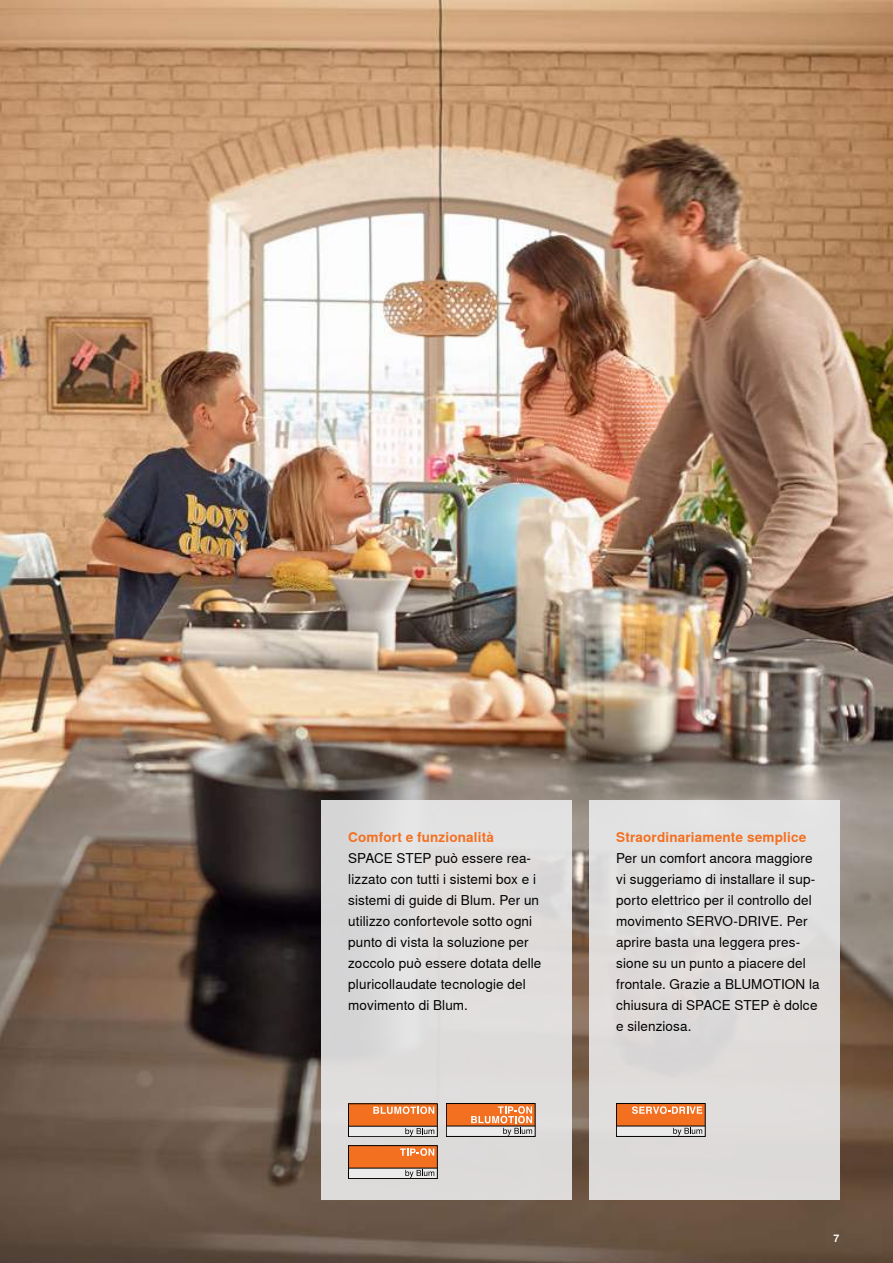
<style>
.page{position:relative;width:893px;height:1263px;background:#fff}
.page>*{position:absolute;margin:0;border:0;box-sizing:border-box;transform-origin:0 0}
.t1{font:13.5px/21px "Nimbus Sans Global";letter-spacing:.01em;color:#000}
.t2{font:700 13.5px "Nimbus Sans Global";letter-spacing:.01em;color:#f37021}
.t3{font:700 10.5px "Nimbus Sans Global";color:#fff}
</style>
<div class="page">
<img style="left:0;top:0;width:893px;height:1263px">
<div style="left:589px;top:800px;width:250px;height:400px;background:#dfdcdb"></div>
<div style="left:321px;top:800px;width:250px;height:400px;background:#dfdcdb"></div>
<div style="left:348px;top:1126px;width:89px;height:10px;background:#ebebec"></div>
<div style="left:348px;top:1104px;width:89px;height:22px;background:#f37021"></div>
<hr style="left:348px;top:1126px;width:89px;height:1px;background:#000">
<div style="left:348px;top:1103px;width:90px;height:34px;border:1px solid #000"></div>
<svg style="left:373px;top:1106px;width:61px;height:8px"></svg>
<svg style="left:405px;top:1128px;width:29px;height:8px"></svg>
<div style="left:616px;top:1126px;width:89px;height:10px;background:#ebebec"></div>
<div style="left:616px;top:1103px;width:89px;height:23px;background:#f37021"></div>
<hr style="left:616px;top:1126px;width:89px;height:1px;background:#000">
<div style="left:616px;top:1103px;width:89px;height:34px;border:1px solid #000"></div>
<svg style="left:673px;top:1128px;width:29px;height:8px"></svg>
<svg style="left:632px;top:1106px;width:70px;height:8px"></svg>
<div style="left:446px;top:1126px;width:89px;height:10px;background:#ebebec"></div>
<div style="left:446px;top:1103px;width:89px;height:23px;background:#f37021"></div>
<hr style="left:446px;top:1126px;width:89px;height:1px;background:#000">
<div style="left:446px;top:1103px;width:89px;height:34px;border:1px solid #000"></div>
<svg style="left:471px;top:1106px;width:61px;height:30px"></svg>
<div style="left:348px;top:1168px;width:89px;height:10px;background:#ebebec"></div>
<div style="left:348px;top:1145px;width:89px;height:23px;background:#f37021"></div>
<hr style="left:348px;top:1168px;width:89px;height:1px;background:#000">
<div style="left:348px;top:1145px;width:90px;height:34px;border:1px solid #000"></div>
<svg style="left:400px;top:1148px;width:34px;height:8px"></svg>
<svg style="left:405px;top:1170px;width:29px;height:8px"></svg>
<p class="t2" style="left:348px;top:829px;width:147px">Comfort e funzionalità</p>
<p class="t1" style="left:348px;top:848px;width:195px">SPACE STEP può essere rea&shy;lizzato con tutti i sistemi box e i sistemi di guide di Blum. Per un utilizzo confortevole sotto ogni punto di vista la soluzione per zoccolo può essere dotata delle pluricollaudate tecnologie del movimento di Blum.</p>
<p class="t2" style="left:616px;top:829px;width:192px">Straordinariamente semplice</p>
<p class="t1" style="left:616px;top:848px;width:205px">Per un comfort ancora maggiore vi suggeriamo di installare il sup&shy;porto elettrico per il controllo del movimento SERVO-DRIVE. Per aprire basta una leggera pres&shy;sione su un punto a piacere del frontale. Grazie a BLUMOTION la chiusura di SPACE STEP è dolce e silenziosa.</p>
<p class="t3" style="left:833px;top:1232px;width:7px">7</p>
</div>
